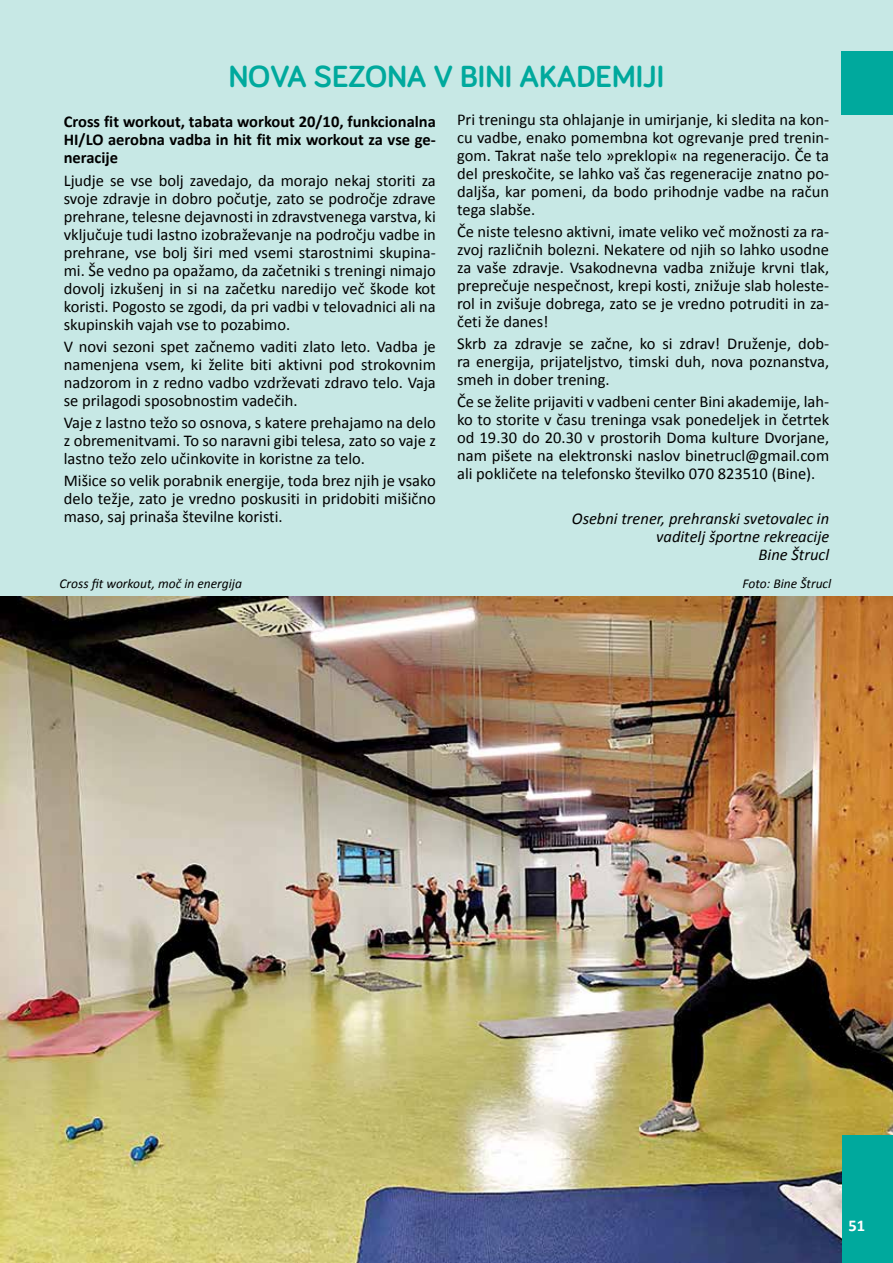
<style>
.page{position:relative;width:893px;height:1263px;background:#c7e8e5}
.page>*{position:absolute;margin:0;border:0;box-sizing:border-box;transform-origin:0 0}
.t1{font:700 31.5px "Bariol";color:#00a99d}
.t2{font:16.5px/18px "Calibri";color:#000;text-align:justify}
.t3{font:700 16.5px/18px "Calibri";color:#000;text-align:justify}
.t4{font:italic 16.5px/18px "Calibri";color:#000;text-align:right}
.t5{font:700 16.5px "Calibri";color:#fff}
.t6{font:italic 13.5px "Calibri";color:#000}
</style>
<div class="page">
<div style="left:842px;top:52px;width:51px;height:63px;background:#00a99d"></div>
<img style="left:0;top:596px;width:893px;height:667px">
<div style="left:842px;top:1135px;width:51px;height:128px;background:#00a99d"></div>
<h1 class="t1" style="left:229px;top:54px;width:437px">NOVA SEZONA V BINI AKADEMIJI</h1>
<p class="t3" style="left:64px;top:113px;width:374px">Cross fit workout, tabata workout 20/10, funkcionalna HI/LO aerobna vadba in hit fit mix workout za vse ge&shy;neracije</p>
<p class="t2" style="left:64px;top:171px;width:374px">Ljudje se vse bolj zavedajo, da morajo nekaj storiti za svoje zdravje in dobro počutje, zato se področje zdrave prehrane, telesne dejavnosti in zdravstvenega varstva, ki vključuje tudi lastno izobraževanje na področju vadbe in prehrane, vse bolj širi med vsemi starostnimi skupina&shy;mi. Še vedno pa opažamo, da začetniki s treningi nimajo dovolj izkušenj in si na začetku naredijo več škode kot koristi. Pogosto se zgodi, da pri vadbi v telovadnici ali na skupinskih vajah vse to pozabimo.</p>
<p class="t2" style="left:64px;top:337px;width:374px">V novi sezoni spet začnemo vaditi zlato leto. Vadba je namenjena vsem, ki želite biti aktivni pod strokovnim nadzorom in z redno vadbo vzdrževati zdravo telo. Vaja se prilagodi sposobnostim vadečih.</p>
<p class="t2" style="left:64px;top:414px;width:374px">Vaje z lastno težo so osnova, s katere prehajamo na delo z obremenitvami. To so naravni gibi telesa, zato so vaje z lastno težo zelo učinkovite in koristne za telo.</p>
<p class="t2" style="left:64px;top:472px;width:374px">Mišice so velik porabnik energije, toda brez njih je vsako delo težje, zato je vredno poskusiti in pridobiti mišično maso, saj prinaša številne koristi.</p>
<p class="t2" style="left:457px;top:110px;width:374px">Pri treningu sta ohlajanje in umirjanje, ki sledita na kon&shy;cu vadbe, enako pomembna kot ogrevanje pred trenin&shy;gom. Takrat naše telo »preklopi« na regeneracijo. Če ta del preskočite, se lahko vaš čas regeneracije znatno po&shy;daljša, kar pomeni, da bodo prihodnje vadbe na račun tega slabše.</p>
<p class="t2" style="left:457px;top:222px;width:374px">Če niste telesno aktivni, imate veliko več možnosti za ra&shy;zvoj različnih bolezni. Nekatere od njih so lahko usodne za vaše zdravje. Vsakodnevna vadba znižuje krvni tlak, preprečuje nespečnost, krepi kosti, znižuje slab holeste&shy;rol in zvišuje dobrega, zato se je vredno potruditi in za&shy;četi že danes!</p>
<p class="t2" style="left:457px;top:335px;width:374px">Skrb za zdravje se začne, ko si zdrav! Druženje, dob&shy;ra energija, prijateljstvo, timski duh, nova poznanstva, smeh in dober trening.</p>
<p class="t2" style="left:457px;top:393px;width:374px">Če se želite prijaviti v vadbeni center Bini akademije, lah&shy;ko to storite v času treninga vsak ponedeljek in četrtek od 19.30 do 20.30 v prostorih Doma kulture Dvorjane, nam pišete na elektronski naslov binetrucl@gmail.com ali pokličete na telefonsko številko 070 823510 (Bine).</p>
<p class="t4" style="left:572px;top:509px;width:259px">Osebni trener, prehranski svetovalec in vaditelj športne rekreacije<br>Bine Štrucl</p>
<p class="t6" style="left:60px;top:574px;width:184px">Cross fit workout, moč in energija</p>
<p class="t6" style="left:743px;top:574px;width:90px">Foto: Bine Štrucl</p>
<p class="t5" style="left:848px;top:1215px;width:18px">51</p>
</div>
